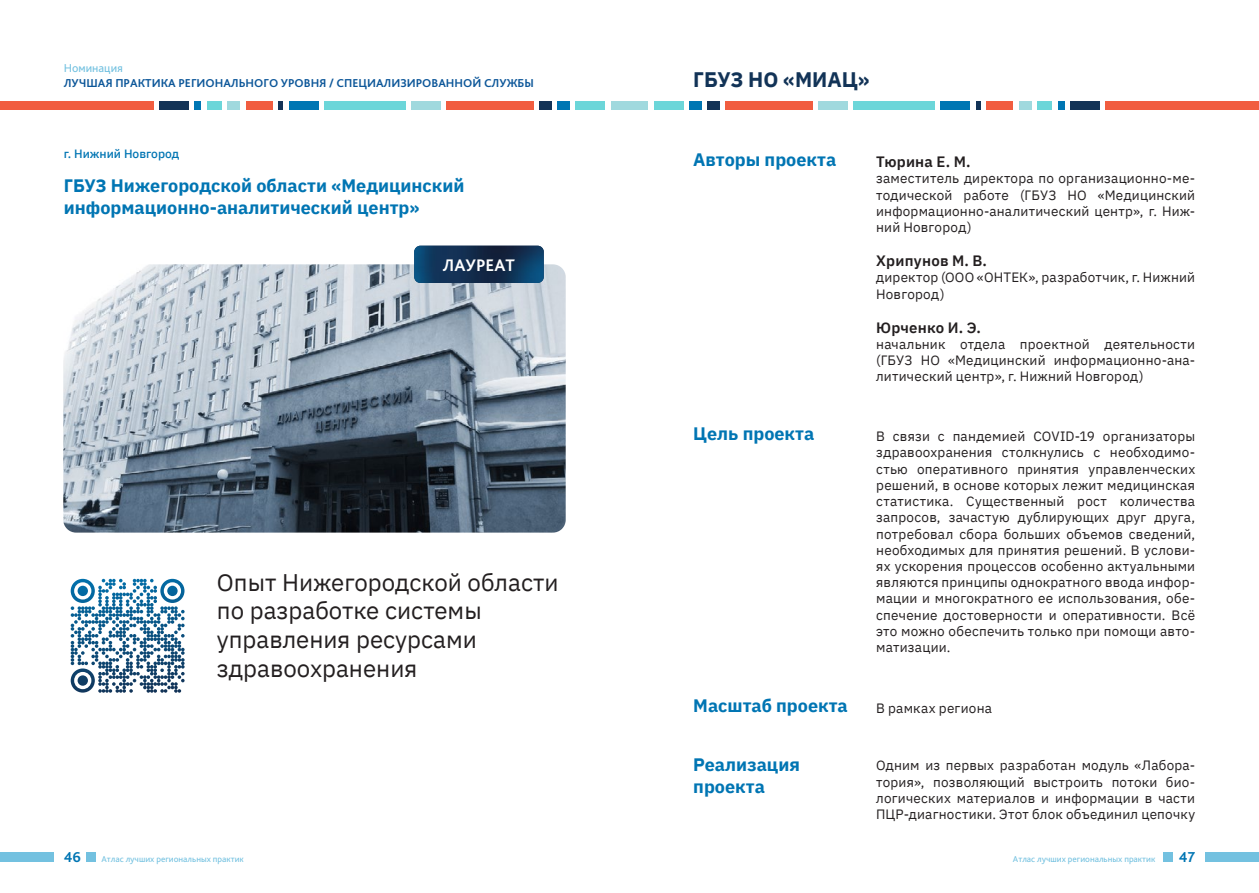
<style>
.page{position:relative;width:1259px;height:893px;background:#fff}
.page>*{position:absolute;margin:0;border:0;box-sizing:border-box;transform-origin:0 0}
.t1{font:24px/28.8px "IBM Plex Sans";color:#231f20}
.t2{font:700 21px "IBM Plex Sans";color:#123357}
.zag1{font:700 18px/21.6px "IBM Plex Sans";color:#0075b3}
.blue_text{font:700 18px/21.6px "IBM Plex Sans";color:#0075b3}
.t3{font:700 17.55px "Bliss Pro";color:#fff}
.text{font:600 15px "IBM Plex Sans";letter-spacing:.015em;color:#231f20}
.t4{font:700 15px "Bliss Pro";color:#0075b3}
.text-2{font:13.5px/16.2px "IBM Plex Sans";letter-spacing:.015em;color:#231f20;text-align:justify}
.t5{font:700 12px "Bliss Pro";color:#0d5799}
.t6{font:500 12px "IBM Plex Sans";color:#0075b3}
.t7{font:12px "Bliss Pro";color:#73c1e0}
.t8{font:9px "Bliss Pro";color:#73c1e0}
</style>
<div class="page">
<div style="left:0;top:852px;width:54px;height:10px;background:#73c1e0"></div>
<div style="left:86px;top:852px;width:10px;height:10px;background:#73c1e0"></div>
<div style="left:1205px;top:852px;width:54px;height:10px;background:#73c1e0"></div>
<div style="left:1163px;top:852px;width:9px;height:10px;background:#73c1e0"></div>
<div style="left:0;top:101px;width:153px;height:8px;background:#f15d40"></div>
<div style="left:159px;top:101px;width:29px;height:8px;background:#133357"></div>
<div style="left:289px;top:101px;width:29px;height:8px;background:#0076b3"></div>
<div style="left:411px;top:101px;width:29px;height:8px;background:#a0d9de"></div>
<div style="left:576px;top:101px;width:29px;height:8px;background:#6cd6d9"></div>
<div style="left:324px;top:101px;width:81px;height:8px;background:#6cd6d9"></div>
<div style="left:278px;top:101px;width:5px;height:8px;background:#133357"></div>
<div style="left:194px;top:101px;width:7px;height:8px;background:#0076b3"></div>
<div style="left:207px;top:101px;width:15px;height:8px;background:#6cd6d9"></div>
<div style="left:228px;top:101px;width:12px;height:8px;background:#a0d9de"></div>
<div style="left:611px;top:101px;width:18px;height:8px;background:#a0d9de"></div>
<div style="left:539px;top:101px;width:13px;height:8px;background:#133357"></div>
<div style="left:557px;top:101px;width:13px;height:8px;background:#0076b3"></div>
<div style="left:246px;top:101px;width:26px;height:8px;background:#f15d40"></div>
<div style="left:446px;top:101px;width:87px;height:8px;background:#f15d40"></div>
<div style="left:1105px;top:101px;width:154px;height:8px;background:#f15d40"></div>
<div style="left:1070px;top:101px;width:29px;height:8px;background:#133357"></div>
<div style="left:941px;top:101px;width:29px;height:8px;background:#0076b3"></div>
<div style="left:818px;top:101px;width:29px;height:8px;background:#a0d9de"></div>
<div style="left:654px;top:101px;width:29px;height:8px;background:#6cd6d9"></div>
<div style="left:853px;top:101px;width:82px;height:8px;background:#6cd6d9"></div>
<svg style="left:976px;top:101px;width:4px;height:8px"></svg>
<div style="left:1058px;top:101px;width:6px;height:8px;background:#0076b3"></div>
<div style="left:1037px;top:101px;width:15px;height:8px;background:#6cd6d9"></div>
<div style="left:1019px;top:101px;width:12px;height:8px;background:#a0d9de"></div>
<div style="left:629px;top:101px;width:19px;height:8px;background:#a0d9de"></div>
<div style="left:707px;top:101px;width:12px;height:8px;background:#133357"></div>
<div style="left:689px;top:101px;width:12px;height:8px;background:#0076b3"></div>
<div style="left:986px;top:101px;width:27px;height:8px;background:#f15d40"></div>
<div style="left:725px;top:101px;width:87px;height:8px;background:#f15d40"></div>
<img style="left:63px;top:264px;width:503px;height:269px">
<svg style="left:70px;top:578px;width:115px;height:115px"></svg>
<img style="left:414px;top:246px;width:130px;height:37px">
<p class="t7" style="left:64px;top:61px;width:61px">Номинация</p>
<p class="t5" style="left:64px;top:75px;width:471px">ЛУЧШАЯ ПРАКТИКА РЕГИОНАЛЬНОГО УРОВНЯ / СПЕЦИАЛИЗИРОВАННОЙ СЛУЖБЫ</p>
<p class="t2" style="left:693px;top:63px;width:178px">ГБУЗ НО «МИАЦ»</p>
<p class="t6" style="left:64px;top:145px;width:117px">г. Нижний Новгород</p>
<p class="zag1" style="left:64px;top:174px;width:402px">ГБУЗ Нижегородской области «Медицинский информационно-аналитический центр»</p>
<p class="t3" style="left:443px;top:254px;width:74px">ЛАУРЕАТ</p>
<p class="t1" style="left:217px;top:566px;width:343px">Опыт Нижегородской области по разработке системы управления ресурсами здравоохранения</p>
<p class="blue_text" style="left:693px;top:147px;width:144px">Авторы проекта</p>
<p class="text" style="left:876px;top:150px;width:96px">Тюрина Е. М.</p>
<p class="text-2" style="left:876px;top:169px;width:320px">заместитель директора по организационно-ме&shy;тодической работе (ГБУЗ НО «Медицинский информационно-аналитический центр», г. Ниж&shy;ний Новгород)</p>
<p class="text" style="left:876px;top:249px;width:112px">Хрипунов М. В.</p>
<p class="text-2" style="left:876px;top:268px;width:320px">директор (ООО «ОНТЕК», разработчик, г. Нижний<br>Новгород)</p>
<p class="text" style="left:876px;top:316px;width:106px">Юрченко И. Э.</p>
<p class="text-2" style="left:876px;top:335px;width:320px">начальник отдела проектной деятельности (ГБУЗ НО «Медицинский информационно-ана&shy;литический центр», г. Нижний Новгород)</p>
<p class="blue_text" style="left:693px;top:421px;width:122px">Цель проекта</p>
<p class="text-2" style="left:876px;top:427px;width:320px">В связи с пандемией COVID-19 организаторы здравоохранения столкнулись с необходимо&shy;стью оперативного принятия управленческих решений, в основе которых лежит медицинская статистика. Существенный рост количества запросов, зачастую дублирующих друг друга, потребовал сбора больших объемов сведений, необходимых для принятия решений. В услови&shy;ях ускорения процессов особенно актуальными являются принципы однократного ввода инфор&shy;мации и многократного ее использования, обе&shy;спечение достоверности и оперативности. Всё это можно обеспечить только при помощи авто&shy;матизации.</p>
<p class="blue_text" style="left:693px;top:693px;width:156px">Масштаб проекта</p>
<p class="text-2" style="left:876px;top:699px;width:117px">В рамках региона</p>
<p class="blue_text" style="left:693px;top:753px;width:108px">Реализация проекта</p>
<p class="text-2" style="left:876px;top:756px;width:320px">Одним из первых разработан модуль «Лабора&shy;тория», позволяющий выстроить потоки био&shy;логических материалов и информации в части ПЦР-диагностики. Этот блок объединил цепочку</p>
<p class="t4" style="left:64px;top:848px;width:19px">46</p>
<p class="t8" style="left:101px;top:853px;width:144px">Атлас лучших региональных практик</p>
<p class="t8" style="left:1013px;top:853px;width:144px">Атлас лучших региональных практик</p>
<p class="t4" style="left:1178px;top:847px;width:18px">47</p>
</div>
